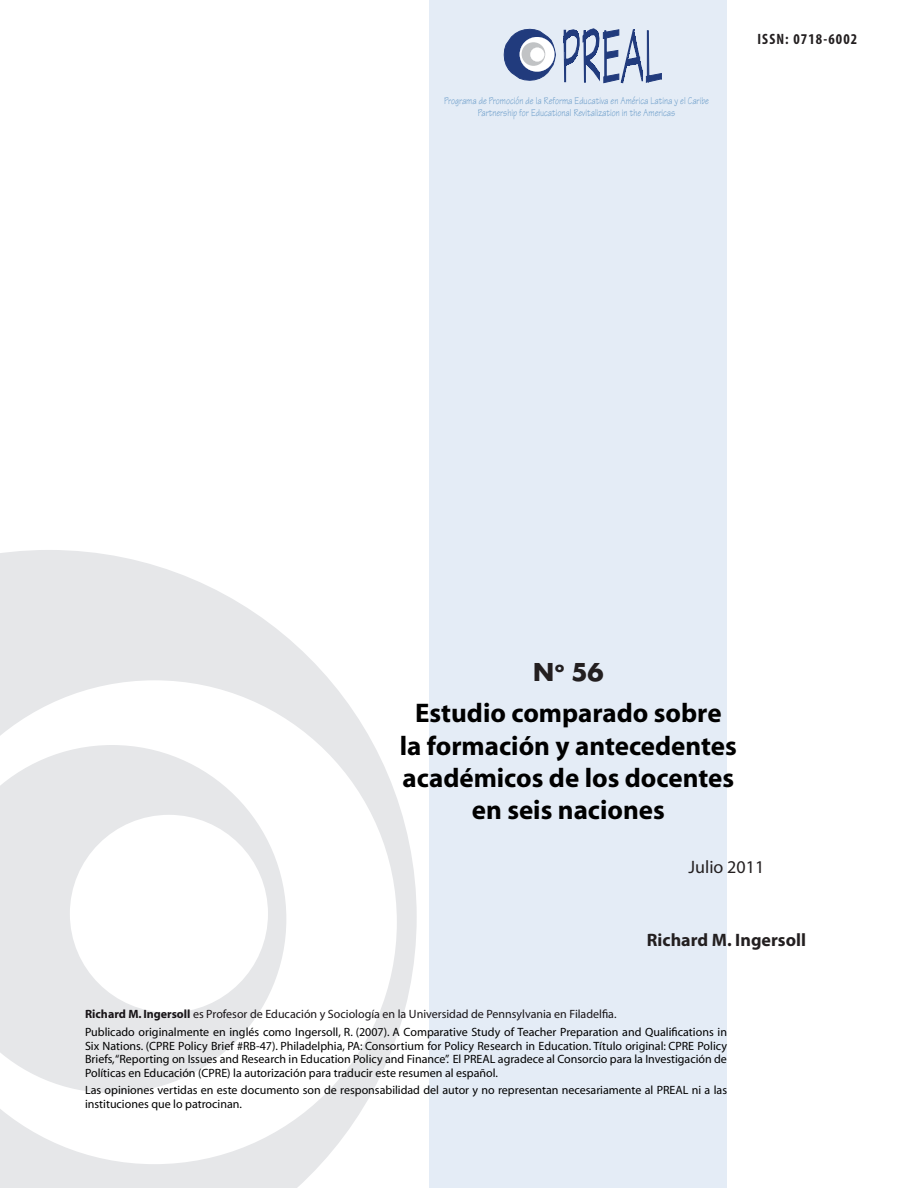
<style>
.page{position:relative;width:918px;height:1188px;background:#fff}
.page>*{position:absolute;margin:0;border:0;box-sizing:border-box;transform-origin:0 0}
.t1{font:700 27px/32.4px "Myriad";color:#000;text-align:center}
.t2{font:700 27px "Futura T";color:#231f20}
.t3{font:700 18px "Myriad Pro";color:#231f20}
.t4{font:18px "Myriad Pro";color:#231f20}
.t5{font:700 condensed 15px "Myriad Pro";letter-spacing:.075em;color:#231f20}
.t6{font:12px/13.5px "Myriad";color:#000}
.t7{font:10.5px/12px "Tekton";color:#679ac8;text-align:center;scale:.8 1}
.s1{font-weight:700;color:#181417}
.s2{color:#181417}
</style>
<div class="page">
<div style="left:429px;top:0;width:298px;height:1188px;background:#e4ecf6"></div>
<svg style="left:0;top:550px;width:417px;height:638px;fill:#e6e7e9"></svg>
<svg style="left:0;top:680px;width:397px;height:484px"></svg>
<svg style="left:0;top:745px;width:286px;height:348px;fill:#e6e7e9"></svg>
<div style="left:70px;top:815px;width:198px;height:198px;background:#fff;border-radius:50%"></div>
<svg style="left:504px;top:29px;width:52px;height:52px"></svg>
<svg style="left:563px;top:29px;width:99px;height:54px"></svg>
<p class="t7" style="left:444px;top:95px;width:332px">Programa de Promoción de la Reforma Educativa en América Latina y el Caribe<br>Partnership for Educational Revitalization in the Americas</p>
<p class="t5" style="left:757px;top:30px;width:101px">ISSN: 0718-6002</p>
<h1 class="t2" style="left:533px;top:656px;width:72px">N<sup>o</sup> 56</h1>
<h1 class="t1" style="left:400px;top:698px;width:339px">Estudio comparado sobre<br>la formación y antecedentes académicos de los docentes en seis naciones</h1>
<h2 class="t4" style="left:689px;top:856px;width:77px">Julio 2011</h2>
<h2 class="t3" style="left:647px;top:929px;width:161px">Richard M. Ingersoll</h2>
<p class="t6" style="left:85px;top:1006px;width:643px;line-height:17.7px"><span class="s1">Richard M. Ingersoll</span> <span class="s2">es Profesor de Educación y Sociología en la Universidad de Pennsylvania en Filadelfia.<br></span>Publicado originalmente en inglés como Ingersoll, R. (2007). A Comparative Study of Teacher Preparation and Qualifications in</p>
<p class="t6" style="left:85px;top:1039px;width:644px;text-align:justify">Six Nations. (CPRE Policy Brief #RB-47). Philadelphia, PA: Consortium for Policy Research in Education. Título original: CPRE Policy Briefs, “Reporting on Issues and Research in Education Policy and Finance”. El PREAL agradece al Consorcio para la Investigación de Políticas en Educación (CPRE) la autorización para traducir este resumen al español.</p>
<p class="t6" style="left:85px;top:1084px;width:644px">Las opiniones vertidas en este documento son de responsabilidad del autor y no representan necesariamente al PREAL ni a las instituciones que lo patrocinan.</p>
</div>
